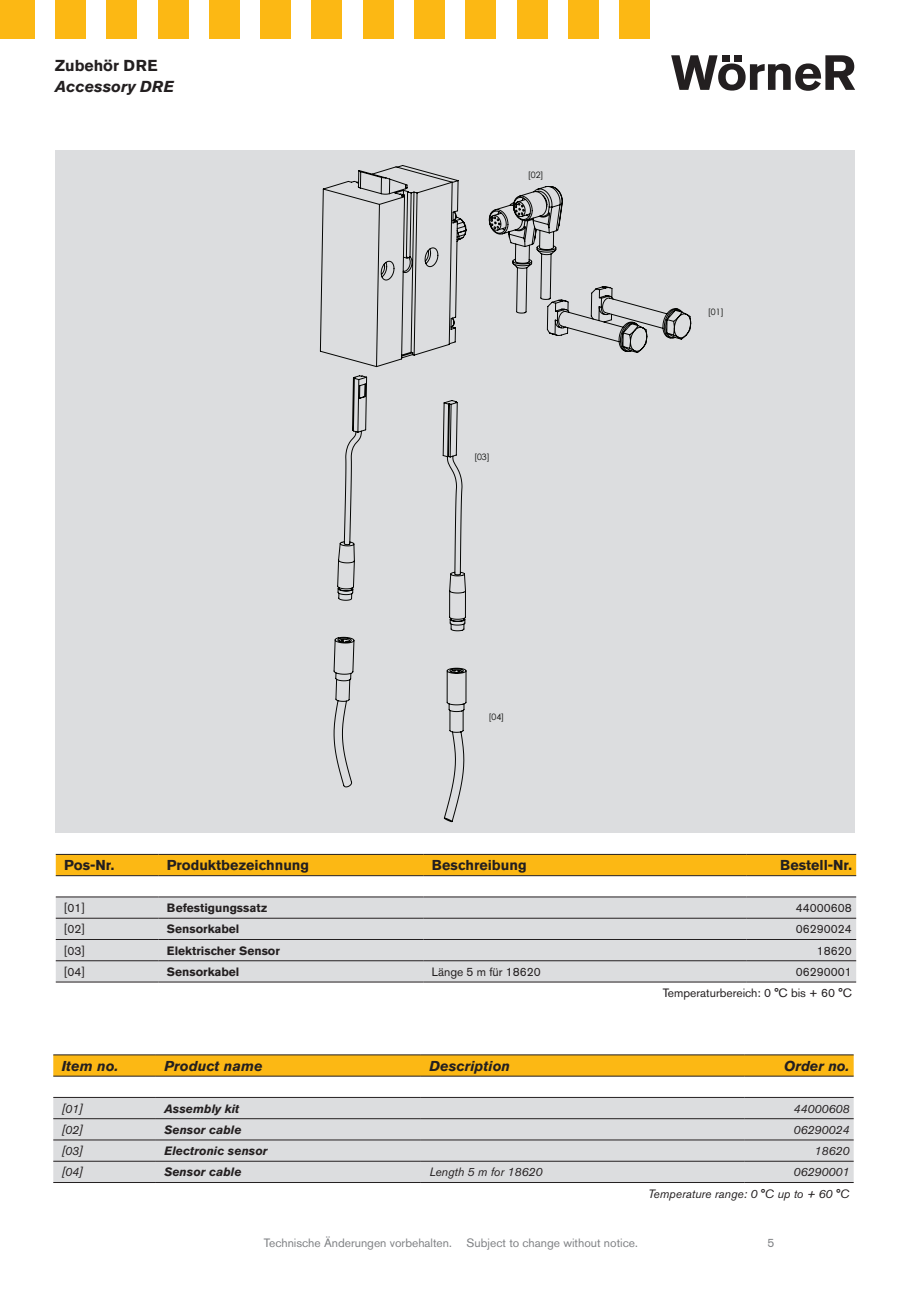
<style>
.page{position:relative;width:919px;height:1289px;background:#fff}
.page>*{position:absolute;margin:0;border:0;box-sizing:border-box;transform-origin:0 0}
.t1{font:italic 700 15.75px "Akzidenz Grotesk BE";color:#231f20}
.t2{font:700 15.75px "Akzidenz Grotesk BE";color:#231f20}
.t3{font:700 14.25px "Akzidenz Grotesk BE";color:#231f20}
.t4{font:italic 700 14.25px "Akzidenz Grotesk BE";color:#231f20}
.t5{font:italic 12px/21.3px "Akzidenz Grotesk BE";color:#231f20;text-align:right}
.t6{font:12px/21.3px "Akzidenz Grotesk BE";color:#231f20;text-align:right}
.t7{font:12px "Akzidenz Grotesk BE";color:#808285}
.t8{font:700 12px "Akzidenz Grotesk BE";color:#231f20}
.t9{font:italic 700 12px "Akzidenz Grotesk BE";color:#231f20}
.t10{font:8.85px "Century Gothic";color:#040503}
</style>
<div class="page">
<svg style="left:671px;top:55px;width:184px;height:36px"></svg>
<div style="left:0;top:0;width:34px;height:38px;background:#fcb814"></div>
<div style="left:55px;top:0;width:30px;height:38px;background:#fcb814"></div>
<div style="left:107px;top:0;width:30px;height:38px;background:#fcb814"></div>
<div style="left:158px;top:0;width:30px;height:38px;background:#fcb814"></div>
<div style="left:209px;top:0;width:30px;height:38px;background:#fcb814"></div>
<div style="left:260px;top:0;width:31px;height:38px;background:#fcb814"></div>
<div style="left:312px;top:0;width:30px;height:38px;background:#fcb814"></div>
<div style="left:363px;top:0;width:30px;height:38px;background:#fcb814"></div>
<div style="left:414px;top:0;width:30px;height:38px;background:#fcb814"></div>
<div style="left:466px;top:0;width:30px;height:38px;background:#fcb814"></div>
<div style="left:517px;top:0;width:30px;height:38px;background:#fcb814"></div>
<div style="left:568px;top:0;width:30px;height:38px;background:#fcb814"></div>
<div style="left:619px;top:0;width:31px;height:38px;background:#fcb814"></div>
<div style="left:55px;top:150px;width:800px;height:682px;background:#dcdddf"></div>
<hr style="left:234px;top:150px;width:1px;height:679px;background:#040503">
<hr style="left:234px;top:150px;width:535px;height:1px;background:#040503">
<hr style="left:898px;top:150px;width:1px;height:679px;background:#040503">
<svg style="left:319px;top:165px;width:372px;height:657px"></svg>
<div style="left:56px;top:855px;width:800px;height:20px;background:#fcb814"></div>
<div style="left:56px;top:897px;width:800px;height:84px;background:#dcdddf"></div>
<hr style="left:56px;top:854px;width:102px;height:1px;background:#231f20">
<hr style="left:158px;top:854px;width:265px;height:1px;background:#231f20">
<hr style="left:423px;top:854px;width:323px;height:1px;background:#231f20">
<hr style="left:746px;top:854px;width:110px;height:1px;background:#231f20">
<hr style="left:56px;top:875px;width:102px;height:1px;background:#231f20">
<hr style="left:158px;top:875px;width:265px;height:1px;background:#231f20">
<hr style="left:423px;top:875px;width:323px;height:1px;background:#231f20">
<hr style="left:746px;top:875px;width:110px;height:1px;background:#231f20">
<hr style="left:56px;top:896px;width:102px;height:1px;background:#231f20">
<hr style="left:158px;top:896px;width:265px;height:1px;background:#231f20">
<hr style="left:423px;top:896px;width:323px;height:1px;background:#231f20">
<hr style="left:746px;top:896px;width:110px;height:1px;background:#231f20">
<hr style="left:56px;top:918px;width:102px;height:1px;background:#231f20">
<hr style="left:158px;top:918px;width:265px;height:1px;background:#231f20">
<hr style="left:423px;top:918px;width:323px;height:1px;background:#231f20">
<hr style="left:746px;top:918px;width:110px;height:1px;background:#231f20">
<hr style="left:56px;top:939px;width:102px;height:1px;background:#231f20">
<hr style="left:158px;top:939px;width:265px;height:1px;background:#231f20">
<hr style="left:423px;top:939px;width:323px;height:1px;background:#231f20">
<hr style="left:746px;top:939px;width:110px;height:1px;background:#231f20">
<hr style="left:56px;top:960px;width:102px;height:1px;background:#231f20">
<hr style="left:158px;top:960px;width:265px;height:1px;background:#231f20">
<hr style="left:423px;top:960px;width:323px;height:1px;background:#231f20">
<hr style="left:746px;top:960px;width:110px;height:1px;background:#231f20">
<hr style="left:56px;top:981px;width:102px;height:1px;background:#231f20">
<hr style="left:158px;top:981px;width:265px;height:1px;background:#231f20">
<hr style="left:423px;top:981px;width:323px;height:1px;background:#231f20">
<hr style="left:746px;top:981px;width:110px;height:1px;background:#231f20">
<div style="left:53px;top:1055px;width:800px;height:20px;background:#fcb814"></div>
<div style="left:53px;top:1098px;width:800px;height:84px;background:#dcdddf"></div>
<hr style="left:53px;top:1054px;width:103px;height:1px;background:#231f20">
<hr style="left:156px;top:1054px;width:265px;height:1px;background:#231f20">
<hr style="left:421px;top:1054px;width:323px;height:1px;background:#231f20">
<hr style="left:744px;top:1054px;width:109px;height:1px;background:#231f20">
<hr style="left:53px;top:1075px;width:103px;height:1px;background:#231f20">
<hr style="left:156px;top:1075px;width:265px;height:1px;background:#231f20">
<hr style="left:421px;top:1075px;width:323px;height:1px;background:#231f20">
<hr style="left:744px;top:1075px;width:109px;height:1px;background:#231f20">
<hr style="left:53px;top:1097px;width:103px;height:1px;background:#231f20">
<hr style="left:156px;top:1097px;width:265px;height:1px;background:#231f20">
<hr style="left:421px;top:1097px;width:323px;height:1px;background:#231f20">
<hr style="left:744px;top:1097px;width:109px;height:1px;background:#231f20">
<hr style="left:53px;top:1118px;width:103px;height:1px;background:#231f20">
<hr style="left:156px;top:1118px;width:265px;height:1px;background:#231f20">
<hr style="left:421px;top:1118px;width:323px;height:1px;background:#231f20">
<hr style="left:744px;top:1118px;width:109px;height:1px;background:#231f20">
<hr style="left:53px;top:1139px;width:103px;height:1px;background:#231f20">
<hr style="left:156px;top:1139px;width:265px;height:1px;background:#231f20">
<hr style="left:421px;top:1139px;width:323px;height:1px;background:#231f20">
<hr style="left:744px;top:1139px;width:109px;height:1px;background:#231f20">
<hr style="left:53px;top:1160px;width:103px;height:1px;background:#231f20">
<hr style="left:156px;top:1160px;width:265px;height:1px;background:#231f20">
<hr style="left:421px;top:1160px;width:323px;height:1px;background:#231f20">
<hr style="left:744px;top:1160px;width:109px;height:1px;background:#231f20">
<hr style="left:53px;top:1182px;width:103px;height:1px;background:#231f20">
<hr style="left:156px;top:1182px;width:265px;height:1px;background:#231f20">
<hr style="left:421px;top:1182px;width:323px;height:1px;background:#231f20">
<hr style="left:744px;top:1182px;width:109px;height:1px;background:#231f20">
<h1 class="t2" style="left:55px;top:57px;width:104px">Zubehör DRE</h1>
<h1 class="t1" style="left:55px;top:77px;width:120px">Accessory DRE</h1>
<p class="t10" style="left:527px;top:168px;width:17px">[02]</p>
<p class="t10" style="left:474px;top:450px;width:17px">[03]</p>
<p class="t10" style="left:488px;top:710px;width:17px">[04]</p>
<p class="t10" style="left:707px;top:306px;width:17px">[01]</p>
<p class="t3" style="left:64px;top:857px;width:51px">Pos-Nr.</p>
<p class="t3" style="left:167px;top:857px;width:144px">Produktbezeichnung</p>
<p class="t3" style="left:432px;top:857px;width:96px">Beschreibung</p>
<p class="t3" style="left:780px;top:857px;width:73px">Bestell-Nr.</p>
<p class="t6" style="left:64px;top:897px;width:22px">[01]</p>
<p class="t8" style="left:167px;top:901px;width:102px">Befestigungssatz</p>
<p class="t6" style="left:795px;top:897px;width:57px">44000608</p>
<p class="t6" style="left:64px;top:918px;width:22px">[02]</p>
<p class="t8" style="left:167px;top:922px;width:74px">Sensorkabel</p>
<p class="t6" style="left:795px;top:918px;width:57px">06290024</p>
<p class="t6" style="left:64px;top:939px;width:22px">[03]</p>
<p class="t8" style="left:167px;top:943px;width:114px">Elektrischer Sensor</p>
<p class="t6" style="left:816px;top:939px;width:36px">18620</p>
<p class="t6" style="left:64px;top:961px;width:22px">[04]</p>
<p class="t8" style="left:167px;top:964px;width:74px">Sensorkabel</p>
<p class="t6" style="left:432px;top:961px;width:110px">Länge 5 m für 18620</p>
<p class="t6" style="left:662px;top:961px;width:191px">06290001<br>Temperaturbereich: 0 °C bis + 60 °C</p>
<p class="t4" style="left:62px;top:1057px;width:58px">Item no.</p>
<p class="t4" style="left:164px;top:1057px;width:100px">Product name</p>
<p class="t4" style="left:429px;top:1057px;width:82px">Description</p>
<p class="t4" style="left:784px;top:1057px;width:67px">Order no.</p>
<p class="t5" style="left:62px;top:1097px;width:22px">[01]</p>
<p class="t9" style="left:164px;top:1101px;width:77px">Assembly kit</p>
<p class="t5" style="left:793px;top:1097px;width:57px">44000608</p>
<p class="t5" style="left:62px;top:1118px;width:22px">[02]</p>
<p class="t9" style="left:164px;top:1122px;width:79px">Sensor cable</p>
<p class="t5" style="left:793px;top:1118px;width:57px">06290024</p>
<p class="t5" style="left:62px;top:1140px;width:22px">[03]</p>
<p class="t9" style="left:164px;top:1143px;width:105px">Electronic sensor</p>
<p class="t5" style="left:814px;top:1140px;width:36px">18620</p>
<p class="t5" style="left:62px;top:1161px;width:22px">[04]</p>
<p class="t9" style="left:164px;top:1164px;width:79px">Sensor cable</p>
<p class="t5" style="left:429px;top:1161px;width:115px">Length 5 m for 18620</p>
<p class="t5" style="left:648px;top:1161px;width:203px">06290001<br>Temperature range: 0 °C up to + 60 °C</p>
<p class="t7" style="left:264px;top:1235px;width:375px">Technische Änderungen vorbehalten. Subject to change without notice.</p>
<p class="t7" style="left:767px;top:1235px;width:8px">5</p>
</div>
